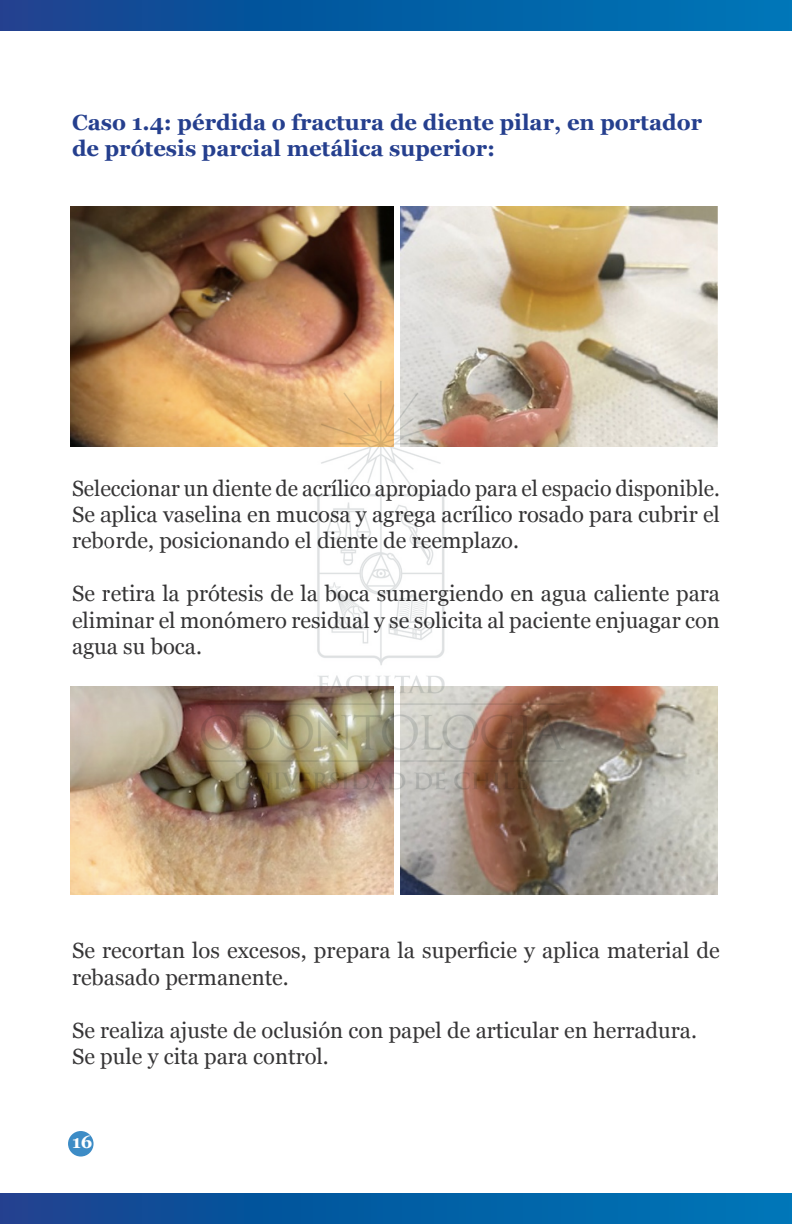
<style>
.page{position:relative;width:792px;height:1224px;background:#fff}
.page>*{position:absolute;margin:0;border:0;box-sizing:border-box;transform-origin:0 0}
.t1{font:22px/26.4px "Georgia";color:#363536;text-align:justify}
.t2{font:700 22px/26.4px "Georgia";color:#253f8e}
.t3{font:700 18px "Georgia";color:#fff}
</style>
<div class="page">
<div style="left:68px;top:1131px;width:26px;height:26px;background:#3d8cc6;border-radius:50%"></div>
<img style="left:70px;top:206px;width:324px;height:240px">
<img style="left:70px;top:686px;width:324px;height:209px">
<img style="left:401px;top:206px;width:317px;height:240px">
<img style="left:401px;top:686px;width:317px;height:209px">
<svg style="left:0;top:0;width:792px;height:30px;background:#065ca3"></svg>
<svg style="left:0;top:1194px;width:792px;height:30px;background:#065ca3"></svg>
<img style="left:109px;top:356px;width:573px;height:458px">
<p class="t2" style="left:72px;top:108px;width:632px">Caso 1.4: pérdida o fractura de diente pilar, en portador de prótesis parcial metálica superior:</p>
<p class="t1" style="left:72px;top:474px;width:649px">Seleccionar un diente de acrílico apropiado para el espacio disponible.<br>Se aplica vaselina en mucosa y agrega acrílico rosado para cubrir el reborde, posicionando el diente de reemplazo.</p>
<p class="t1" style="left:72px;top:580px;width:649px">Se retira la prótesis de la boca sumergiendo en agua caliente para eliminar el monómero residual y se solicita al paciente enjuagar con agua su boca.</p>
<p class="t1" style="left:72px;top:937px;width:649px">Se recortan los excesos, prepara la superficie y aplica material de rebasado permanente.</p>
<p class="t1" style="left:72px;top:1016px;width:626px">Se realiza ajuste de oclusión con papel de articular en herradura.</p>
<p class="t1" style="left:72px;top:1042px;width:258px">Se pule y cita para control.</p>
<p class="t3" style="left:72px;top:1128px;width:22px">16</p>
</div>
